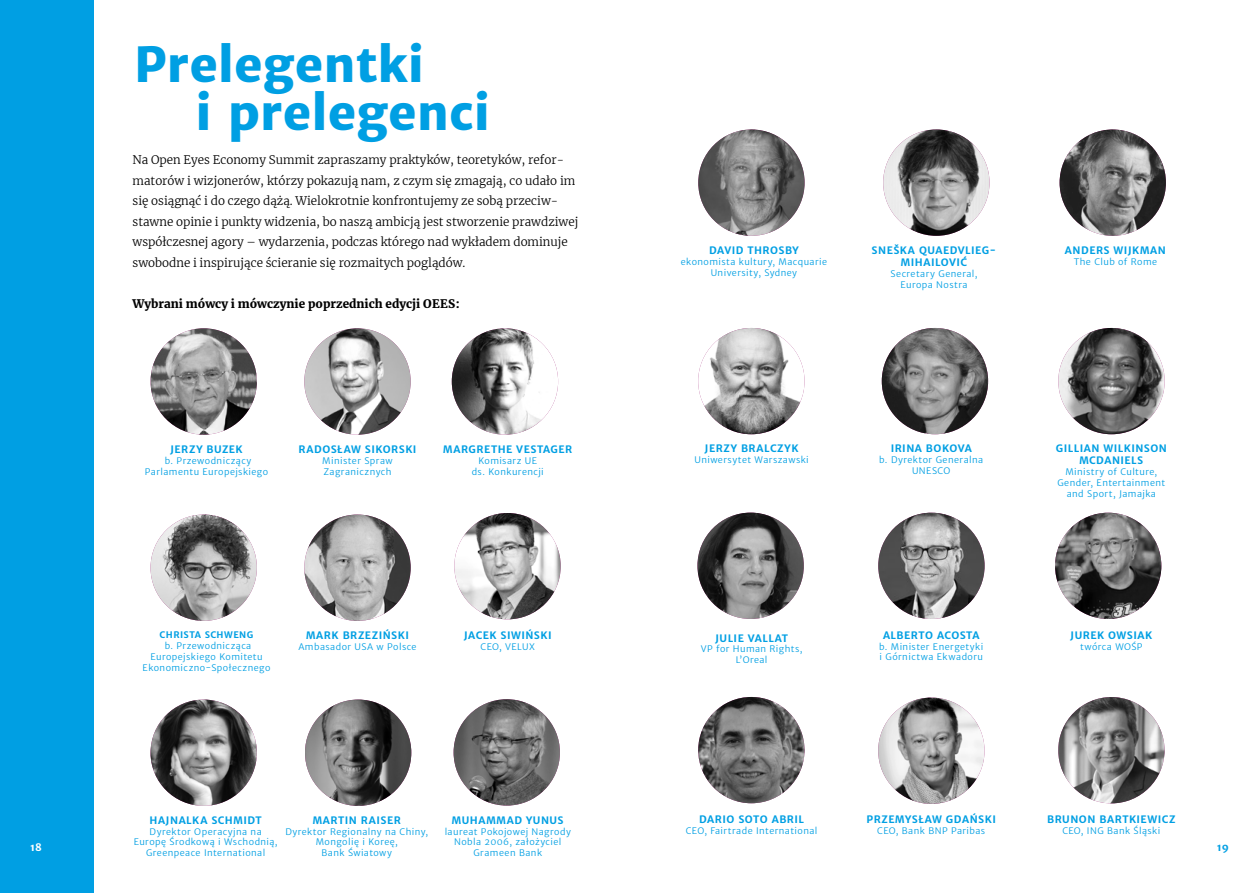
<style>
.page{position:relative;width:1259px;height:893px;background:#fff}
.page>*{position:absolute;margin:0;border:0;box-sizing:border-box;transform-origin:0 0}
.t1{font:800 48px/48px "Merriweather Sans";color:#009fe3}
.t2{font:300 11.7px/20.5px "Merriweather";color:#000}
.t3{font:900 11.7px "Merriweather";color:#000}
.t4{font:700 10.2px/12.3px "Merriweather Sans";letter-spacing:.045em;color:#009fe3;text-align:center}
.t5{font:700 10.2px "Merriweather Sans";color:#fff}
.t6{font:9px/10.8px "Merriweather Sans";letter-spacing:.05em;color:#009fe3;text-align:center}
.t7{font:700 9px "Merriweather Sans";letter-spacing:.05em;color:#009fe3}
</style>
<div class="page">
<div style="left:0;top:0;width:94px;height:893px;background:#009fe3"></div>
<img style="left:1059px;top:129px;width:107px;height:107px;border-radius:53px">
<img style="left:452px;top:328px;width:106px;height:107px;border-radius:53px">
<img style="left:883px;top:129px;width:106px;height:107px;border-radius:53px">
<img style="left:304px;top:514px;width:107px;height:107px;border-radius:53px">
<img style="left:304px;top:328px;width:107px;height:107px;border-radius:53px">
<img style="left:698px;top:129px;width:106px;height:107px;border-radius:53px">
<img style="left:150px;top:514px;width:107px;height:107px;border-radius:53px">
<img style="left:150px;top:328px;width:107px;height:107px;border-radius:53px">
<img style="left:305px;top:699px;width:106px;height:107px;border-radius:53px">
<img style="left:150px;top:699px;width:107px;height:107px;border-radius:53px">
<img style="left:878px;top:698px;width:106px;height:106px;border-radius:53px">
<img style="left:881px;top:328px;width:107px;height:106px;border-radius:53px">
<img style="left:1058px;top:328px;width:106px;height:106px;border-radius:53px">
<img style="left:698px;top:328px;width:106px;height:106px;border-radius:53px">
<img style="left:697px;top:513px;width:107px;height:106px;border-radius:53px">
<img style="left:878px;top:513px;width:106px;height:106px;border-radius:53px">
<img style="left:698px;top:697px;width:106px;height:106px;border-radius:53px">
<img style="left:1055px;top:513px;width:106px;height:106px;border-radius:53px">
<img style="left:1058px;top:697px;width:106px;height:106px;border-radius:53px">
<img style="left:454px;top:513px;width:107px;height:106px;border-radius:53px">
<img style="left:453px;top:699px;width:107px;height:106px;border-radius:53px">
<h1 class="t1" style="left:196px;top:41px;width:296px;text-indent:-62px">Prelegentki<br>i prelegenci</h1>
<p class="t2" style="left:133px;top:149px;width:447px">Na Open Eyes Economy Summit zapraszamy praktyków, teoretyków, refor&shy;matorów i wizjonerów, którzy pokazują nam, z czym się zmagają, co udało im się osiągnąć i do czego dążą. Wielokrotnie konfrontujemy ze sobą przeciw&shy;stawne opinie i punkty widzenia, bo naszą ambicją jest stworzenie prawdziwej współczesnej agory – wydarzenia, podczas którego nad wykładem dominuje swobodne i inspirujące ścieranie się rozmaitych poglądów.</p>
<p class="t3" style="left:133px;top:295px;width:328px">Wybrani mówcy i mówczynie poprzednich edycji OEES:</p>
<p class="t4" style="left:709px;top:244px;width:91px">DAVID THROSBY</p>
<p class="t6" style="left:681px;top:256px;width:148px">ekonomista kultury, Macquarie<br>University, Sydney</p>
<p class="t4" style="left:871px;top:244px;width:126px">SNEŠKA QUAEDVLIEG-<br>MIHAILOVIĆ</p>
<p class="t6" style="left:890px;top:269px;width:88px">Secretary General,<br>Europa Nostra</p>
<p class="t4" style="left:1065px;top:244px;width:103px">ANDERS WIJKMAN</p>
<p class="t6" style="left:1073px;top:256px;width:85px">The Club of Rome</p>
<p class="t4" style="left:170px;top:443px;width:74px">JERZY BUZEK</p>
<p class="t6" style="left:145px;top:455px;width:125px">b. Przewodniczący<br>Parlamentu Europejskiego</p>
<p class="t4" style="left:298px;top:443px;width:120px">RADOSŁAW SIKORSKI</p>
<p class="t6" style="left:322px;top:455px;width:72px;text-align:left">Minister Spraw<br>Zagranicznych</p>
<p class="t4" style="left:443px;top:443px;width:131px">MARGRETHE VESTAGER</p>
<p class="t6" style="left:472px;top:455px;width:74px">Komisarz UE ds. Konkurencji</p>
<p class="t4" style="left:704px;top:442px;width:95px">JERZY BRALCZYK</p>
<p class="t6" style="left:694px;top:454px;width:116px">Uniwersytet Warszawski</p>
<p class="t4" style="left:890px;top:442px;width:83px">IRINA BOKOVA</p>
<p class="t6" style="left:879px;top:454px;width:105px">b. Dyrektor Generalna<br>UNESCO</p>
<p class="t4" style="left:1055px;top:442px;width:113px">GILLIAN WILKINSON<br>MCDANIELS</p>
<p class="t6" style="left:1057px;top:467px;width:109px">Ministry of Culture,<br>Gender, Entertainment and Sport, Jamajka</p>
<p class="t7" style="left:160px;top:629px;width:95px">CHRISTA SCHWENG</p>
<p class="t6" style="left:143px;top:640px;width:129px">b. Przewodnicząca<br>Europejskiego Komitetu<br>Ekonomiczno-Społecznego</p>
<p class="t4" style="left:306px;top:630px;width:104px">MARK BRZEZIŃSKI</p>
<p class="t6" style="left:298px;top:642px;width:120px">Ambasador USA w Polsce</p>
<p class="t4" style="left:464px;top:629px;width:89px">JACEK SIWIŃSKI</p>
<p class="t6" style="left:480px;top:641px;width:56px">CEO, VELUX</p>
<p class="t4" style="left:715px;top:632px;width:74px">JULIE VALLAT</p>
<p class="t6" style="left:701px;top:644px;width:103px">VP for Human Rights,<br>L’Oreal</p>
<p class="t4" style="left:883px;top:629px;width:98px">ALBERTO ACOSTA</p>
<p class="t6" style="left:879px;top:641px;width:106px;text-align:left">b. Minister Energetyki i Górnictwa Ekwadoru</p>
<p class="t4" style="left:1070px;top:629px;width:84px">JUREK OWSIAK</p>
<p class="t6" style="left:1080px;top:641px;width:64px">twórca WOŚP</p>
<p class="t4" style="left:866px;top:813px;width:131px">PRZEMYSŁAW GDAŃSKI</p>
<p class="t6" style="left:877px;top:825px;width:109px">CEO, Bank BNP Paribas</p>
<p class="t4" style="left:699px;top:813px;width:107px">DARIO SOTO ABRIL</p>
<p class="t6" style="left:686px;top:825px;width:133px">CEO, Fairtrade International</p>
<p class="t4" style="left:1047px;top:813px;width:130px">BRUNON BARTKIEWICZ</p>
<p class="t6" style="left:1062px;top:825px;width:99px">CEO, ING Bank Śląski</p>
<p class="t4" style="left:149px;top:814px;width:114px">HAJNALKA SCHMIDT</p>
<p class="t6" style="left:134px;top:826px;width:145px">Dyrektor Operacyjna na<br>Europę Środkową i Wschodnią,<br>Greenpeace International</p>
<p class="t4" style="left:313px;top:814px;width:90px">MARTIN RAISER</p>
<p class="t6" style="left:285px;top:826px;width:144px">Dyrektor Regionalny na Chiny,<br>Mongolię i Koreę,<br>Bank Światowy</p>
<p class="t4" style="left:452px;top:814px;width:113px">MUHAMMAD YUNUS</p>
<p class="t6" style="left:445px;top:826px;width:128px">laureat Pokojowej Nagrody<br>Nobla 2006, założyciel<br>Grameen Bank</p>
<p class="t5" style="left:30px;top:841px;width:13px">18</p>
<p class="t4" style="left:1216px;top:841px;width:13px">19</p>
</div>
